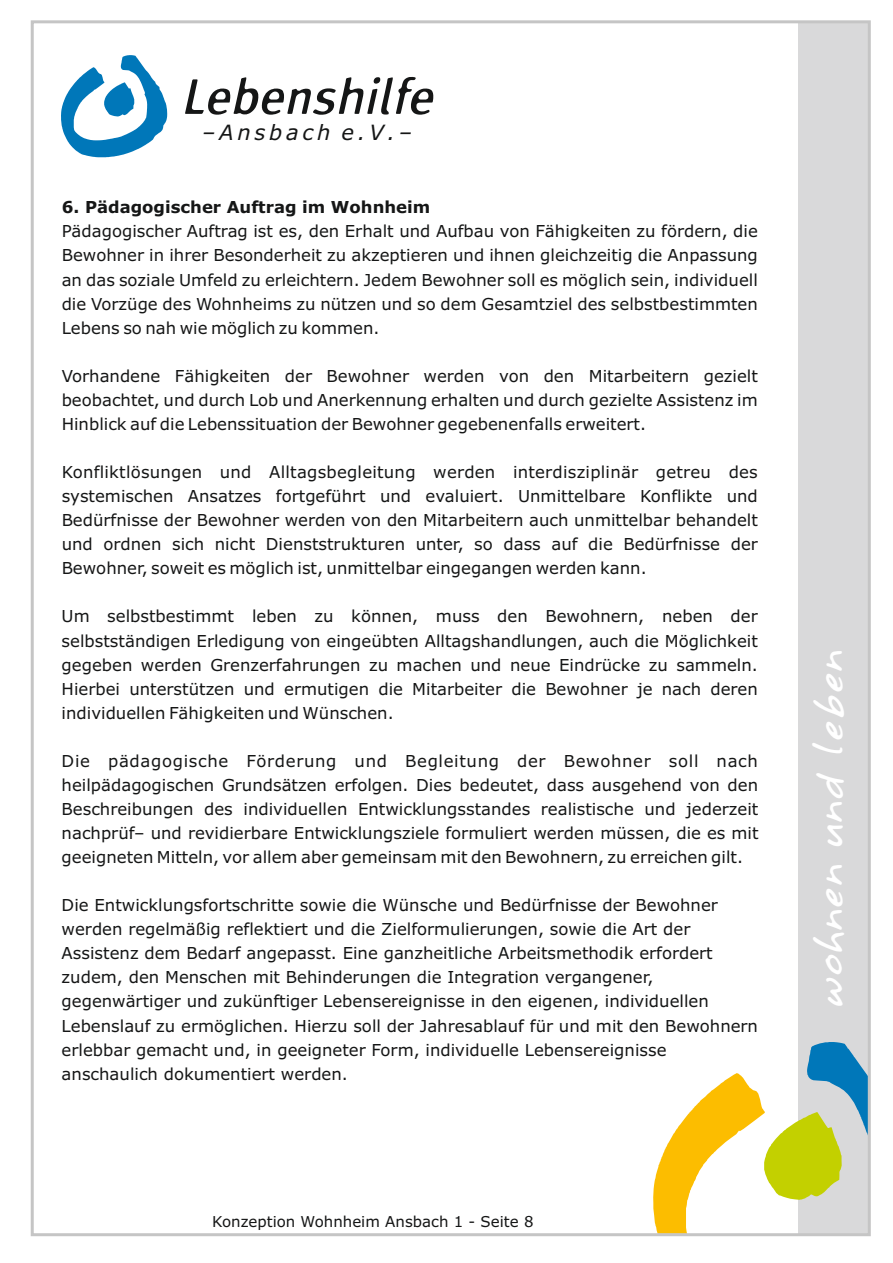
<style>
.page{position:relative;width:893px;height:1263px;background:#fff}
.page>*{position:absolute;margin:0;border:0;box-sizing:border-box;transform-origin:0 0}
.t1{font:36px "Annifont";color:#fff}
.t2{font:italic 21.15px "Verdana";letter-spacing:.175em;color:#151616}
.t3{font:16.5px/24px "Verdana";color:#151616;text-align:justify}
.t4{font:700 16.5px "Verdana";color:#151616}
.t5{font:15px "Verdana";color:#151616}
</style>
<div class="page">
<div style="left:798px;top:21px;width:71px;height:1214px;background:#d9d9da"></div>
<svg style="left:653px;top:1042px;width:214px;height:190px"></svg>
<svg style="left:61px;top:55px;width:106px;height:102px"></svg>
<svg style="left:185px;top:77px;width:248px;height:38px"></svg>
<p class="t2" style="left:202px;top:124px;width:212px">–Ansbach e.V.–</p>
<p class="t4" style="left:62px;top:201px;width:370px">6. Pädagogischer Auftrag im Wohnheim</p>
<p class="t3" style="left:62px;top:221px;width:698px">Pädagogischer Auftrag ist es, den Erhalt und Aufbau von Fähigkeiten zu fördern, die Bewohner in ihrer Besonderheit zu akzeptieren und ihnen gleichzeitig die Anpassung an das soziale Umfeld zu erleichtern. Jedem Bewohner soll es möglich sein, individuell die Vorzüge des Wohnheims zu nützen und so dem Gesamtziel des selbstbestimmten Lebens so nah wie möglich zu kommen.</p>
<p class="t3" style="left:62px;top:365px;width:698px">Vorhandene Fähigkeiten der Bewohner werden von den Mitarbeitern gezielt beobachtet, und durch Lob und Anerkennung erhalten und durch gezielte Assistenz im Hinblick auf die Lebenssituation der Bewohner gegebenenfalls erweitert.</p>
<p class="t3" style="left:62px;top:461px;width:698px">Konfliktlösungen und Alltagsbegleitung werden interdisziplinär getreu des systemischen Ansatzes fortgeführt und evaluiert. Unmittelbare Konflikte und Bedürfnisse der Bewohner werden von den Mitarbeitern auch unmittelbar behandelt und ordnen sich nicht Dienststrukturen unter, so dass auf die Bedürfnisse der Bewohner, soweit es möglich ist, unmittelbar eingegangen werden kann.</p>
<p class="t3" style="left:62px;top:606px;width:698px">Um selbstbestimmt leben zu können, muss den Bewohnern, neben der selbstständigen Erledigung von eingeübten Alltagshandlungen, auch die Möglichkeit gegeben werden Grenzerfahrungen zu machen und neue Eindrücke zu sammeln.<br>Hierbei unterstützen und ermutigen die Mitarbeiter die Bewohner je nach deren individuellen Fähigkeiten und Wünschen.</p>
<p class="t3" style="left:62px;top:750px;width:698px">Die pädagogische Förderung und Begleitung der Bewohner soll nach heilpädagogischen Grundsätzen erfolgen. Dies bedeutet, dass ausgehend von den Beschreibungen des individuellen Entwicklungsstandes realistische und jederzeit nachprüf– und revidierbare Entwicklungsziele formuliert werden müssen, die es mit geeigneten Mitteln, vor allem aber gemeinsam mit den Bewohnern, zu erreichen gilt.</p>
<p class="t3" style="left:62px;top:895px;width:698px;text-align:left">Die Entwicklungsfortschritte sowie die Wünsche und Bedürfnisse der Bewohner werden regelmäßig reflektiert und die Zielformulierungen, sowie die Art der Assistenz dem Bedarf angepasst. Eine ganzheitliche Arbeitsmethodik erfordert zudem, den Menschen mit Behinderungen die Integration vergangener, gegenwärtiger und zukünftiger Lebensereignisse in den eigenen, individuellen Lebenslauf zu ermöglichen. Hierzu soll der Jahresablauf für und mit den Bewohnern erlebbar gemacht und, in geeigneter Form, individuelle Lebensereignisse anschaulich dokumentiert werden.</p>
<h1 class="t1" style="left:798px;top:1008px;width:360px;rotate:-90deg">wohnen und leben</h1>
<p class="t5" style="left:212px;top:1215px;width:323px">Konzeption Wohnheim Ansbach 1 - Seite 8</p>
</div>
